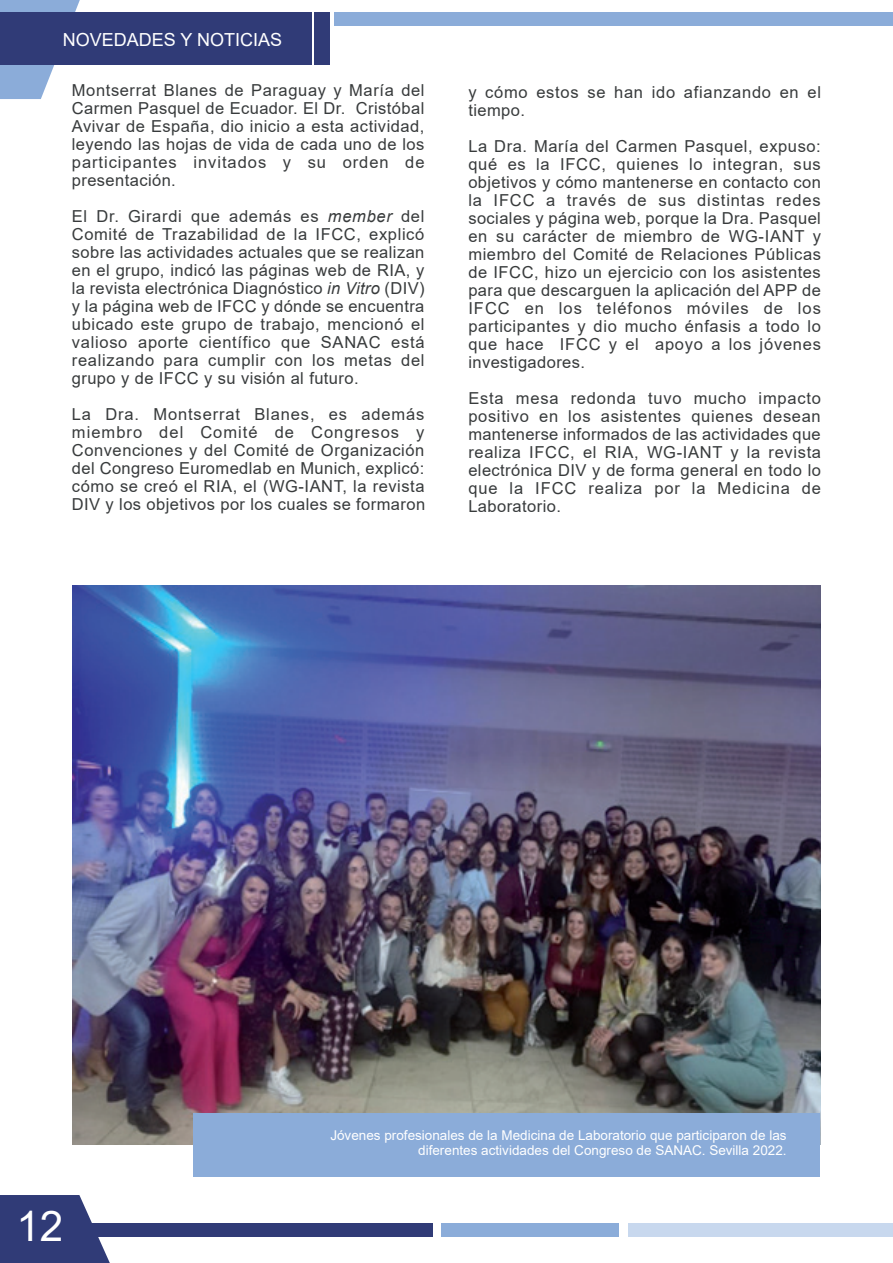
<style>
.page{position:relative;width:893px;height:1263px;background:#fff}
.page>*{position:absolute;margin:0;border:0;box-sizing:border-box;transform-origin:0 0}
.t1{font:42.15px "Arial";color:#fff}
.t2{font:18px "Arial";color:#fff}
.t3{font:16.5px/18px "Arial";letter-spacing:.04em;color:#383b3c;text-align:justify}
.t4{font:13.5px/15px "Arial";color:#fff;text-align:right}
.s1{font-style:italic}
</style>
<div class="page">
<svg style="left:0;top:0;width:80px;height:99px"></svg>
<div style="left:0;top:13px;width:311px;height:52px;background:#303b77"></div>
<div style="left:315px;top:13px;width:15px;height:52px;background:#303b77"></div>
<div style="left:335px;top:13px;width:558px;height:13px;background:#8bacd9"></div>
<div style="left:79px;top:1223px;width:354px;height:14px;background:#303b77"></div>
<div style="left:442px;top:1223px;width:177px;height:14px;background:#8bacd9"></div>
<div style="left:628px;top:1223px;width:265px;height:14px;background:#c8d8ee"></div>
<svg style="left:0;top:1195px;width:110px;height:68px"></svg>
<img style="left:73px;top:585px;width:748px;height:560px">
<div style="left:194px;top:1113px;width:626px;height:64px;background:#8bacd9"></div>
<p class="t2" style="left:63px;top:28px;width:221px">NOVEDADES Y NOTICIAS</p>
<p class="t3" style="left:72px;top:81px;width:354px">Montserrat Blanes de Paraguay y María del Carmen Pasquel de Ecuador. El Dr. Cristóbal Avivar de España, dio inicio a esta actividad, leyendo las hojas de vida de cada uno de los participantes invitados y su orden de presentación.</p>
<p class="t3" style="left:72px;top:207px;width:354px">El Dr. Girardi que además es <span class="s1">member</span> del Comité de Trazabilidad de la IFCC, explicó sobre las actividades actuales que se realizan en el grupo, indicó las páginas web de RIA, y la revista electrónica Diagnóstico <span class="s1">in Vitro</span> (DIV) y la página web de IFCC y dónde se encuentra ubicado este grupo de trabajo, mencionó el valioso aporte científico que SANAC está realizando para cumplir con los metas del grupo y de IFCC y su visión al futuro.</p>
<p class="t3" style="left:72px;top:405px;width:355px">La Dra. Montserrat Blanes, es además miembro del Comité de Congresos y Convenciones y del Comité de Organización del Congreso Euromedlab en Munich, explicó: cómo se creó el RIA, el (WG-IANT, la revista DIV y los objetivos por los cuales se formaron</p>
<p class="t3" style="left:468px;top:83px;width:354px">y cómo estos se han ido afianzando en el tiempo.</p>
<p class="t3" style="left:468px;top:137px;width:354px">La Dra. María del Carmen Pasquel, expuso: qué es la IFCC, quienes lo integran, sus objetivos y cómo mantenerse en contacto con la IFCC a través de sus distintas redes sociales y página web, porque la Dra. Pasquel en su carácter de miembro de WG-IANT y miembro del Comité de Relaciones Públicas de IFCC, hizo un ejercicio con los asistentes para que descarguen la aplicación del APP de IFCC en los teléfonos móviles de los participantes y dio mucho énfasis a todo lo que hace IFCC y el apoyo a los jóvenes investigadores.</p>
<p class="t3" style="left:468px;top:389px;width:354px">Esta mesa redonda tuvo mucho impacto positivo en los asistentes quienes desean mantenerse informados de las actividades que realiza IFCC, el RIA, WG-IANT y la revista electrónica DIV y de forma general en todo lo que la IFCC realiza por la Medicina de Laboratorio.</p>
<p class="t1" style="left:17px;top:1197px;width:48px">12</p>
<p class="t4" style="left:330px;top:1127px;width:458px">Jóvenes profesionales de la Medicina de Laboratorio que participaron de las diferentes actividades del Congreso de SANAC. Sevilla 2022.</p>
</div>
